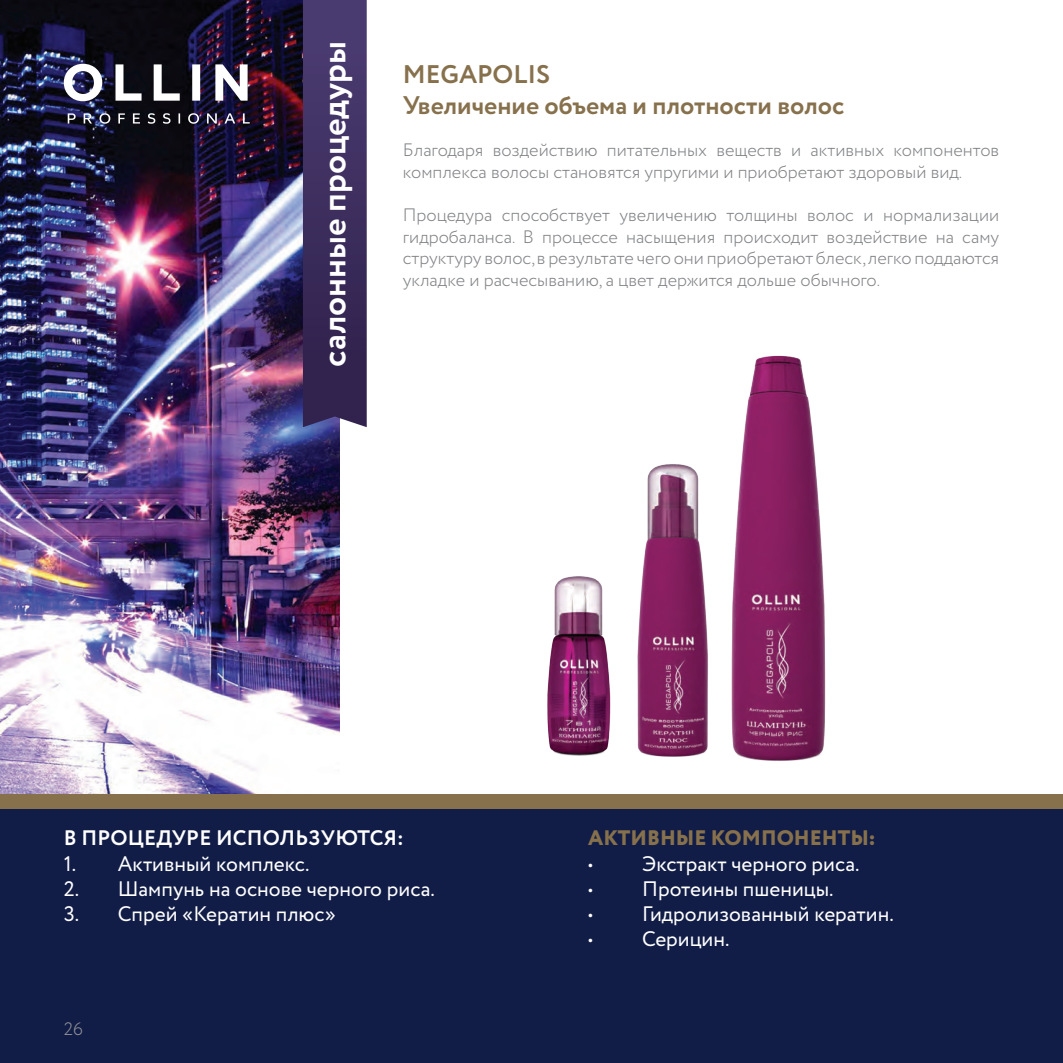
<style>
.page{position:relative;width:1063px;height:1063px;background:#fff}
.page>*{position:absolute;margin:0;border:0;box-sizing:border-box;transform-origin:0 0}
.t1{font:700 34.05px "Circe";color:#fff}
.t2{font:700 25.5px/30.6px "Circe";color:#87714d}
.t3{font:21px "Circe";color:#fff}
.t4{font:700 21px "Circe";letter-spacing:.01em;color:#fff}
.t5{font:800 21px "Circe";color:#87714d}
.t6{font:300 18px/21.6px "Circe";color:#808285}
.t7{font:300 18px "Circe";color:#939598}
</style>
<div class="page">
<img style="left:0;top:0;width:339px;height:794px">
<div style="left:0;top:809px;width:1063px;height:254px;background:#111d47"></div>
<div style="left:0;top:794px;width:1063px;height:15px;background:#87714d"></div>
<svg style="left:303px;top:0;width:64px;height:427px;background:#3d2f5f"></svg>
<svg style="left:64px;top:64px;width:184px;height:37px"></svg>
<svg style="left:68px;top:113px;width:182px;height:11px;background:#464252"></svg>
<img style="left:547px;top:355px;width:279px;height:406px">
<h1 class="t1" style="left:311px;top:367px;width:328px;rotate:-90deg">салонные процедуры</h1>
<h2 class="t2" style="left:403px;top:61px;width:443px">MEGAPOLIS<br>Увеличение объема и плотности волос</h2>
<p class="t6" style="left:403px;top:140px;width:598px">Благодаря воздействию питательных веществ и активных компонентов комплекса волосы становятся упругими и приобретают здоровый вид.</p>
<p class="t6" style="left:403px;top:205px;width:598px;text-align:justify">Процедура способствует увеличению толщины волос и нормализации гидробаланса. В процессе насыщения происходит воздействие на саму структуру волос, в результате чего они приобретают блеск, легко поддаются укладке и расчесыванию, а цвет держится дольше обычного.</p>
<p class="t4" style="left:64px;top:824px;width:341px">В ПРОЦЕДУРЕ ИСПОЛЬЗУЮТСЯ:</p>
<p class="t3" style="left:64px;top:849px;width:247px">1. Активный комплекс.</p>
<p class="t3" style="left:64px;top:875px;width:372px">2. Шампунь на основе черного риса.</p>
<p class="t3" style="left:64px;top:900px;width:274px">3. Спрей «Кератин плюс»</p>
<p class="t7" style="left:64px;top:1017px;width:21px">26</p>
<p class="t5" style="left:588px;top:824px;width:289px">АКТИВНЫЕ КОМПОНЕНТЫ:</p>
<p class="t3" style="left:588px;top:849px;width:273px">• Экстракт черного риса.</p>
<p class="t3" style="left:588px;top:875px;width:247px">• Протеины пшеницы.</p>
<p class="t3" style="left:588px;top:900px;width:307px">• Гидролизованный кератин.</p>
<p class="t3" style="left:588px;top:925px;width:143px">• Серицин.</p>
</div>
